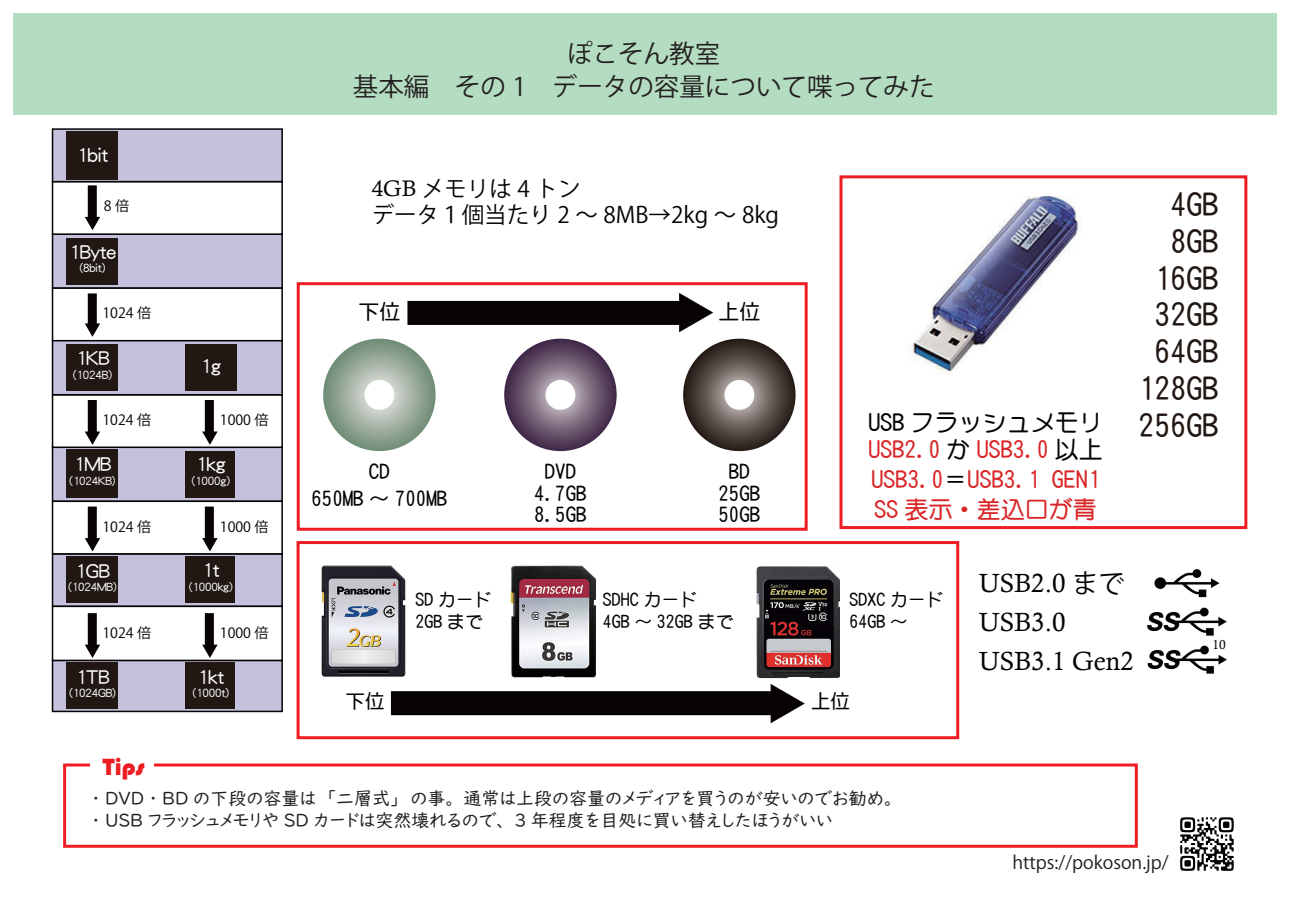
<style>
.page{position:relative;width:1289px;height:919px;background:#fff}
.page>*{position:absolute;margin:0;border:0;box-sizing:border-box;transform-origin:0 0}
.t1{font:32.1px/36.8px "DF Maru Gothic Bd WIN RKSJ H";color:#211814;text-align:right}
.t2{font:26.25px/38.8px "Calisto";color:#030303}
.t3{font:25.5px/32.5px "Koz Go Pr 6 N";color:#231f20;text-align:center}
.t4{font:24.15px "Bauhaus 93";color:#ee1d23}
.t5{font:24px/30.2px "DF Maru Gothic Bd WIN RKSJ H";color:#d92628}
.t6{font:24px/27px "DF Maru Gothic Bd WIN RKSJ H";color:#030303}
.t7{font:22.5px/26.4px "Koz Go Pr 6 N";color:#030303}
.t8{font:20.85px/21.1px "DF Maru Gothic Bd WIN RKSJ H";color:#030303;text-align:center}
.t9{font:19.5px "DF Maru Gothic Bd WIN RKSJ H";color:#030303}
.t10{font:18.75px "DF Maru Gothic Bd WINP RKSJ H";color:#fff}
.t11{font:18px/22.5px "UD Digi Kyokasho NK R";color:#231f20}
.t12{font:18px/22px "DF Maru Gothic Bd WIN RKSJ H";color:#030303}
.t13{font:18px "Koz Go Pr 6 N";color:#231f20}
.t14{font:14.1px "Koz Go Pr 6 N";color:#030303}
.t15{font:12.9px "Calisto";color:#030303}
.t16{font:11.1px "DF Maru Gothic Bd WINP RKSJ H";color:#fff}
.s1{font-family:"Calisto"}
.s2{color:#d92628}
.s3{color:#030303}
.s4{font-family:"Koz Go Pr 6 N"}
</style>
<div class="page">
<div style="left:13px;top:13px;width:1263px;height:101px;background:#b3dcc0"></div>
<svg style="left:1180px;top:817px;width:53px;height:53px"></svg>
<img style="left:908px;top:196px;width:179px;height:179px">
<img style="left:1147px;top:569px;width:80px;height:67px">
<img style="left:1147px;top:645px;width:80px;height:29px">
<div style="left:52px;top:553px;width:231px;height:54px;background:#c5c1dd;border:2px solid #030303"></div>
<div style="left:52px;top:446px;width:231px;height:56px;background:#c5c1dd"></div>
<div style="left:52px;top:659px;width:231px;height:53px;background:#c5c1dd;border:2px solid #030303"></div>
<div style="left:52px;top:394px;width:231px;height:54px;background:#fff;border:2px solid #030303"></div>
<div style="left:52px;top:605px;width:231px;height:56px;background:#fff;border:2px solid #030303"></div>
<div style="left:52px;top:500px;width:231px;height:54px;background:#fff;border:2px solid #030303"></div>
<div style="left:52px;top:233px;width:231px;height:56px;background:#c5c1dd"></div>
<div style="left:52px;top:181px;width:231px;height:54px;background:#fff;border:2px solid #030303"></div>
<div style="left:52px;top:287px;width:231px;height:54px;background:#fff;border:2px solid #030303"></div>
<div style="left:52px;top:128px;width:231px;height:54px;background:#c5c1dd;border:2px solid #030303"></div>
<div style="left:52px;top:340px;width:231px;height:55px;background:#c5c1dd;border:2px solid #030303"></div>
<div style="left:67px;top:131px;width:51px;height:48px;background:#211814"></div>
<div style="left:67px;top:238px;width:51px;height:46px;background:#211814"></div>
<div style="left:67px;top:344px;width:51px;height:47px;background:#211814"></div>
<div style="left:67px;top:449px;width:51px;height:48px;background:#211814"></div>
<div style="left:67px;top:556px;width:51px;height:46px;background:#211814"></div>
<div style="left:67px;top:662px;width:51px;height:47px;background:#211814"></div>
<svg style="left:85px;top:185px;width:15px;height:45px"></svg>
<svg style="left:85px;top:293px;width:15px;height:44px"></svg>
<svg style="left:85px;top:400px;width:15px;height:45px"></svg>
<svg style="left:85px;top:506px;width:15px;height:45px"></svg>
<svg style="left:85px;top:613px;width:15px;height:45px"></svg>
<svg style="left:202px;top:400px;width:16px;height:45px"></svg>
<svg style="left:202px;top:506px;width:16px;height:45px"></svg>
<svg style="left:202px;top:613px;width:16px;height:45px"></svg>
<div style="left:185px;top:344px;width:51px;height:47px;background:#211814"></div>
<div style="left:185px;top:451px;width:50px;height:46px;background:#211814"></div>
<div style="left:185px;top:556px;width:50px;height:46px;background:#211814"></div>
<div style="left:185px;top:662px;width:50px;height:47px;background:#211814"></div>
<div style="left:63px;top:763px;width:1074px;height:84px;background:#fff;border:3px solid #ee1d23"></div>
<div style="left:90px;top:752px;width:64px;height:32px;background:#fff"></div>
<svg style="left:323px;top:338px;width:112px;height:113px;background:#96a999"></svg>
<div style="left:364px;top:380px;width:30px;height:30px;background:#fff;border-radius:50%"></div>
<svg style="left:504px;top:338px;width:112px;height:113px;background:#6c586f"></svg>
<div style="left:545px;top:380px;width:30px;height:30px;background:#fff;border-radius:50%"></div>
<svg style="left:683px;top:338px;width:112px;height:113px;background:#564c48"></svg>
<div style="left:724px;top:380px;width:30px;height:30px;background:#fff;border-radius:50%"></div>
<svg style="left:407px;top:293px;width:306px;height:39px"></svg>
<div style="left:297px;top:282px;width:510px;height:248px;border:3px solid #ee1d23"></div>
<img style="left:509px;top:565px;width:87px;height:112px">
<img style="left:321px;top:565px;width:84px;height:111px">
<img style="left:756px;top:566px;width:83px;height:113px">
<svg style="left:391px;top:684px;width:413px;height:39px"></svg>
<div style="left:296px;top:541px;width:663px;height:198px;border:3px solid #ee1d23"></div>
<div style="left:839px;top:175px;width:408px;height:354px;border:3px solid #ee1d23"></div>
<p class="t10" style="left:77px;top:145px;width:33px">1bit</p>
<p class="t14" style="left:104px;top:198px;width:27px">8 倍</p>
<p class="t10" style="left:69px;top:242px;width:48px">1Byte</p>
<p class="t16" style="left:80px;top:262px;width:27px">(8bit)</p>
<p class="t14" style="left:102px;top:305px;width:50px">1024 倍</p>
<p class="t10" style="left:76px;top:349px;width:35px">1KB</p>
<p class="t16" style="left:73px;top:369px;width:40px">(1024B)</p>
<p class="t14" style="left:102px;top:411px;width:50px">1024 倍</p>
<p class="t10" style="left:74px;top:455px;width:39px">1MB</p>
<p class="t16" style="left:70px;top:475px;width:47px">(1024KB)</p>
<p class="t14" style="left:102px;top:518px;width:50px">1024 倍</p>
<p class="t10" style="left:75px;top:561px;width:36px">1GB</p>
<p class="t16" style="left:68px;top:581px;width:50px">(1024MB)</p>
<p class="t14" style="left:102px;top:625px;width:50px">1024 倍</p>
<p class="t10" style="left:76px;top:667px;width:35px">1TB</p>
<p class="t16" style="left:69px;top:687px;width:48px">(1024GB)</p>
<p class="t10" style="left:200px;top:357px;width:22px">1g</p>
<p class="t14" style="left:220px;top:411px;width:50px">1000 倍</p>
<p class="t10" style="left:196px;top:455px;width:31px">1kg</p>
<p class="t16" style="left:192px;top:475px;width:39px">(1000g)</p>
<p class="t14" style="left:220px;top:518px;width:50px">1000 倍</p>
<p class="t10" style="left:202px;top:561px;width:19px">1t</p>
<p class="t16" style="left:189px;top:581px;width:45px">(1000kg)</p>
<p class="t14" style="left:220px;top:625px;width:50px">1000 倍</p>
<p class="t10" style="left:197px;top:667px;width:28px">1kt</p>
<p class="t16" style="left:193px;top:687px;width:37px">(1000t)</p>
<h3 class="t3" style="left:353px;top:38px;width:583px">ぽこそん教室<br>基本編　その 1　データの容量について喋ってみた</h3>
<p class="t7" style="left:372px;top:176px;width:409px"><span class="s1">4GB</span> メモリは 4 トン<br>データ１個当たり 2 ～ 8MB→2kg ～ 8kg</p>
<p class="t8" style="left:358px;top:301px;width:43px">下位</p>
<p class="t8" style="left:718px;top:301px;width:43px">上位</p>
<p class="t8" style="left:311px;top:459px;width:137px;line-height:26.1px">CD<br>650MB ～ 700MB</p>
<p class="t8" style="left:534px;top:461px;width:54px">DVD<br>4.7GB<br>8.5GB</p>
<p class="t8" style="left:718px;top:461px;width:43px">BD<br>25GB<br>50GB</p>
<h3 class="t6" style="left:868px;top:408px;width:236px">USB フラッシュメモリ<br><span class="s2">USB2.0</span> か <span class="s2">USB3.0</span> 以上</h3>
<h3 class="t5" style="left:871px;top:464px;width:230px">USB3.0<span class="s3">＝</span>USB3.1 GEN1<br>SS 表示・差込口が青</h3>
<h1 class="t1" style="left:1138px;top:186px;width:82px">4GB<br>8GB<br>16GB<br>32GB<br>64GB<br>128GB<br>256GB</h1>
<p class="t12" style="left:415px;top:588px;width:78px">SD カード<br>2GB まで</p>
<p class="t12" style="left:603px;top:588px;width:132px">SDHC カード<br>4GB ～ 32GB まで</p>
<p class="t12" style="left:849px;top:588px;width:96px">SDXC カード<br>64GB ～</p>
<p class="t9" style="left:345px;top:691px;width:41px">下位</p>
<p class="t9" style="left:811px;top:691px;width:41px">上位</p>
<h2 class="t2" style="left:978px;top:563px;width:157px">USB2.0 <span class="s4">まで<br></span>USB3.0<br>USB3.1 Gen2</h2>
<p class="t15" style="left:1212px;top:637px;width:15px">10</p>
<h3 class="t4" style="left:102px;top:753px;width:44px">Tips</h3>
<p class="t11" style="left:91px;top:786px;width:803px">・ DVD ・ BD の下段の容量は「二層式」の事。通常は上段の容量のメディアを買うのが安いのでお勧め。・ USB フラッシュメモリや SD カードは突然壊れるので、 3 年程度を目処に買い替えしたほうがいい</p>
<p class="t13" style="left:1012px;top:851px;width:158px">https://pokoson.jp/</p>
</div>
